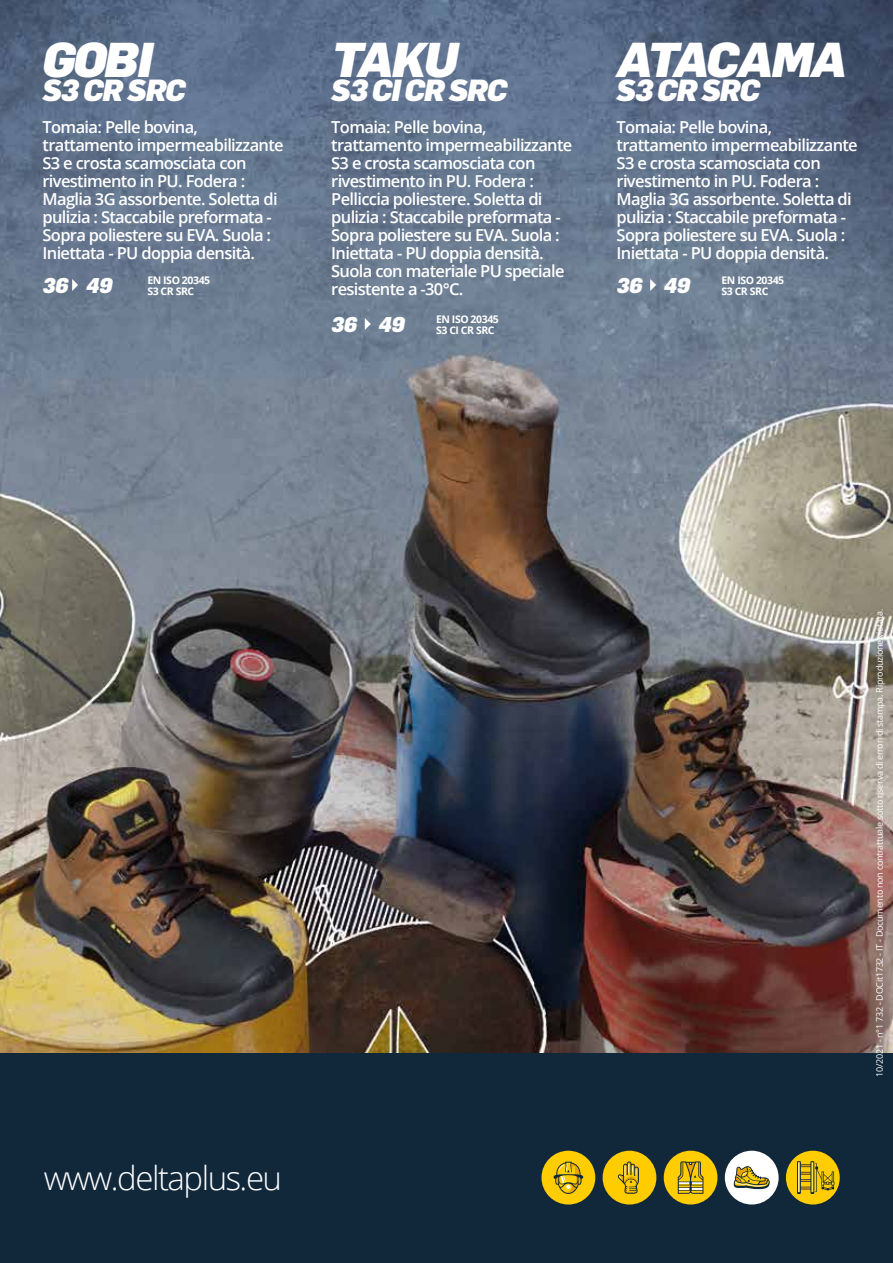
<style>
.page{position:relative;width:893px;height:1263px;background:#fff}
.page>*{position:absolute;margin:0;border:0;box-sizing:border-box;transform-origin:0 0}
.t1{font:italic 900 48px "Flama";letter-spacing:-.04em;color:#fff}
.t2{font:300 33px "Open Sans";letter-spacing:-.045em;color:#fff}
.t3{font:italic 900 30px "Flama";letter-spacing:-.04em;color:#fff}
.t4{font:italic 900 21px "Flama";letter-spacing:-.015em;color:#fff}
.t5{font:600 16.5px/18px "Open Sans";letter-spacing:-.04em;color:#fff}
.t6{font:700 10.5px "Open Sans";letter-spacing:-.04em;color:#fff}
.t7{font:9px "Open Sans";letter-spacing:-.03em;color:#fff}
</style>
<div class="page">
<img style="left:0;top:0;width:893px;height:1054px">
<div style="left:0;top:1054px;width:893px;height:209px;background:#11273a"></div>
<div style="left:541px;top:1151px;width:54px;height:53px;background:#ffcd02;border-radius:50%"></div>
<svg style="left:554px;top:1162px;width:29px;height:32px"></svg>
<div style="left:725px;top:1151px;width:54px;height:53px;background:#fff;border-radius:50%"></div>
<svg style="left:734px;top:1166px;width:36px;height:23px"></svg>
<div style="left:603px;top:1151px;width:53px;height:53px;background:#fc0;border-radius:50%"></div>
<svg style="left:617px;top:1161px;width:22px;height:33px"></svg>
<div style="left:664px;top:1151px;width:53px;height:53px;background:#ffcd02;border-radius:50%"></div>
<svg style="left:678px;top:1161px;width:25px;height:33px"></svg>
<div style="left:786px;top:1151px;width:54px;height:53px;background:#ffcd02;border-radius:50%"></div>
<svg style="left:797px;top:1161px;width:37px;height:33px"></svg>
<svg style="left:650px;top:279px;width:6px;height:12px"></svg>
<svg style="left:72px;top:279px;width:6px;height:12px"></svg>
<svg style="left:365px;top:318px;width:6px;height:12px"></svg>
<h1 class="t1" style="left:43px;top:30px;width:112px">GOBI</h1>
<h3 class="t3" style="left:43px;top:71px;width:145px">S3 CR SRC</h3>
<p class="t5" style="left:43px;top:118px;width:243px">Tomaia: Pelle bovina, trattamento impermeabilizzante<br>S3 e crosta scamosciata con rivestimento in PU. Fodera :<br>Maglia 3G assorbente. Soletta di pulizia : Staccabile preformata -<br>Sopra poliestere su EVA. Suola :<br>Iniettata - PU doppia densità.</p>
<p class="t6" style="left:147px;top:273px;width:64px">EN ISO 20345</p>
<p class="t4" style="left:43px;top:273px;width:71px">36 49</p>
<p class="t6" style="left:147px;top:284px;width:48px">S3 CR SRC</p>
<h1 class="t1" style="left:331px;top:30px;width:129px">TAKU</h1>
<h3 class="t3" style="left:331px;top:71px;width:178px">S3 CI CR SRC</h3>
<p class="t5" style="left:331px;top:118px;width:243px">Tomaia: Pelle bovina, trattamento impermeabilizzante<br>S3 e crosta scamosciata con rivestimento in PU. Fodera :<br>Pelliccia poliestere. Soletta di pulizia : Staccabile preformata -<br>Sopra poliestere su EVA. Suola :<br>Iniettata - PU doppia densità.<br>Suola con materiale PU speciale resistente a -30°C.</p>
<p class="t6" style="left:436px;top:312px;width:64px">EN ISO 20345</p>
<p class="t4" style="left:331px;top:312px;width:75px">36 49</p>
<p class="t6" style="left:436px;top:323px;width:60px">S3 CI CR SRC</p>
<h1 class="t1" style="left:617px;top:30px;width:232px">ATACAMA</h1>
<h3 class="t3" style="left:617px;top:71px;width:145px">S3 CR SRC</h3>
<p class="t5" style="left:617px;top:118px;width:243px">Tomaia: Pelle bovina, trattamento impermeabilizzante<br>S3 e crosta scamosciata con rivestimento in PU. Fodera :<br>Maglia 3G assorbente. Soletta di pulizia : Staccabile preformata -<br>Sopra poliestere su EVA. Suola :<br>Iniettata - PU doppia densità.</p>
<p class="t6" style="left:721px;top:273px;width:64px">EN ISO 20345</p>
<p class="t4" style="left:617px;top:273px;width:75px">36 49</p>
<p class="t6" style="left:721px;top:284px;width:48px">S3 CR SRC</p>
<h2 class="t2" style="left:44px;top:1156px;width:240px">www.deltaplus.eu</h2>
<p class="t7" style="left:873px;top:1077px;width:469px;rotate:-90deg">10/2021 - n°1 732 - DOCit1732 - IT - Documento non contrattuale sotto riserva di errori di stampa. Riproduzione vietata.</p>
</div>
